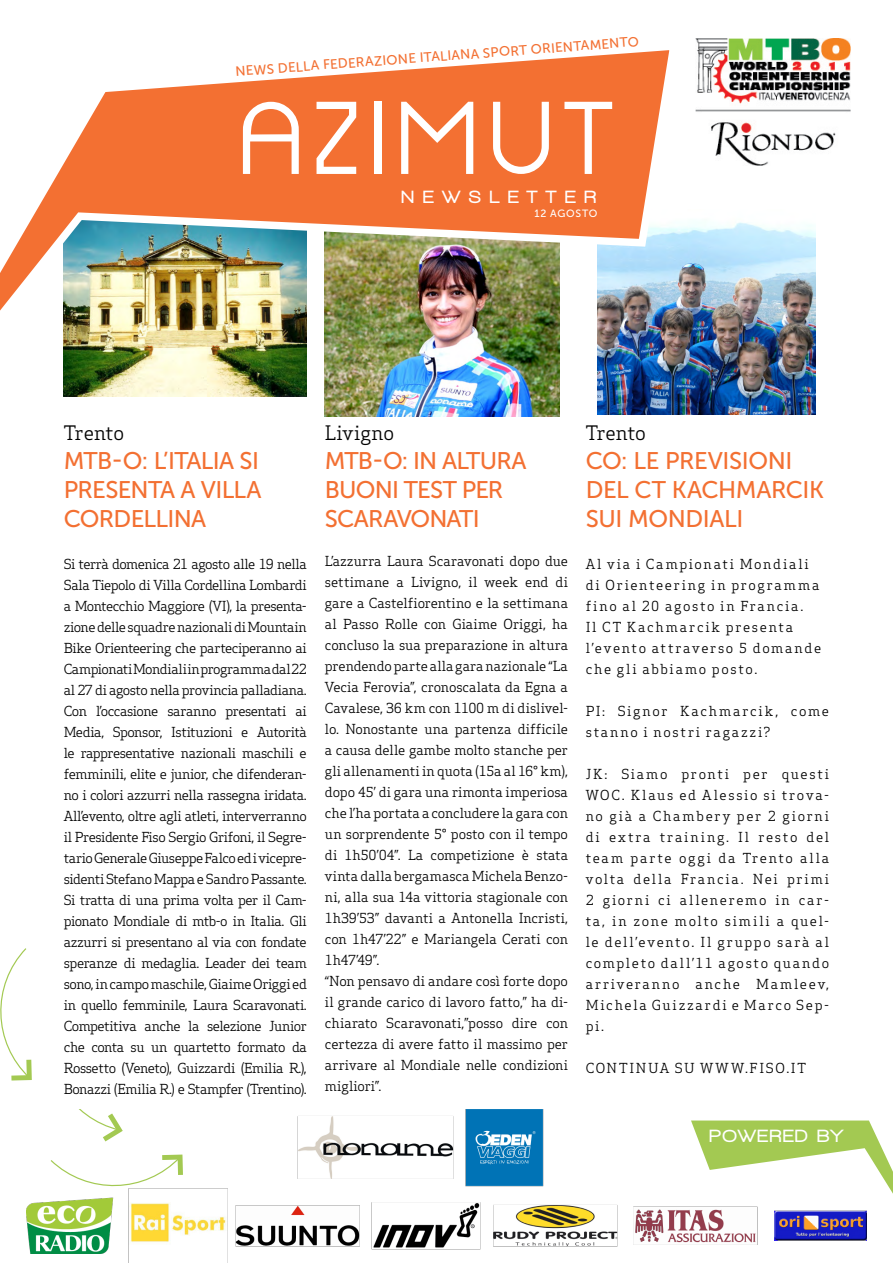
<style>
.page{position:relative;width:893px;height:1263px;background:#fff}
.page>*{position:absolute;margin:0;border:0;box-sizing:border-box;transform-origin:0 0}
.t1{font:24px/28.8px "Museo Sans 500";letter-spacing:-.03em;color:#f37032}
.t2{font:19.5px "Apex Serif";letter-spacing:-.01em;color:#000}
.t3{font:900 18.15px "Walkway";letter-spacing:.5em;color:#fff}
.t4{font:900 18.15px "Walkway";letter-spacing:.1em;color:#fff}
.t5{font:13.5px/21px "Apex Serif";color:#000;text-align:justify}
.t6{font:13.5px/21px "Apex Serif";letter-spacing:.12em;color:#000}
.t7{font:13.5px/21px "Apex Serif";letter-spacing:.125em;color:#000}
.t8{font:13.5px "Museo Sans 500";color:#f37032}
.t9{font:10.5px "Museo Sans 500";letter-spacing:.065em;color:#fff}
</style>
<div class="page">
<svg style="left:0;top:948px;width:32px;height:133px"></svg>
<img style="left:325px;top:408px;width:234px;height:9px">
<img style="left:597px;top:222px;width:218px;height:193px">
<svg style="left:866px;top:1120px;width:27px;height:74px"></svg>
<img style="left:0;top:50px;width:682px;height:358px">
<svg style="left:243px;top:102px;width:56px;height:72px"></svg>
<svg style="left:317px;top:102px;width:39px;height:72px"></svg>
<div style="left:374px;top:102px;width:7px;height:72px;background:#fff"></div>
<svg style="left:401px;top:102px;width:72px;height:72px"></svg>
<svg style="left:493px;top:102px;width:56px;height:72px"></svg>
<svg style="left:564px;top:102px;width:48px;height:72px"></svg>
<img style="left:27px;top:1109px;width:839px;height:154px">
<img style="left:696px;top:39px;width:155px;height:127px">
<p class="t8" style="left:235px;top:63px;width:406px;rotate:-4deg">NEWS DELLA FEDERAZIONE ITALIANA SPORT ORIENTAMENTO</p>
<h3 class="t3" style="left:402px;top:187px;width:196px">NEWSLETTER</h3>
<p class="t9" style="left:534px;top:208px;width:64px">12 AGOSTO</p>
<h2 class="t2" style="left:64px;top:421px;width:62px">Trento</h2>
<h1 class="t1" style="left:64px;top:446px;width:199px;text-align:justify">MTB-O: L’ITALIA SI PRESENTA A VILLA CORDELLINA</h1>
<p class="t5" style="left:64px;top:553px;width:245px">Si terrà domenica 21 agosto alle 19 nella Sala Tiepolo di Villa Cordellina Lombardi a Montecchio Maggiore (VI), la presenta&shy;zione delle squadre nazionali di Mountain Bike Orienteering che parteciperanno ai Campionati Mondiali in programma dal 22 al 27 di agosto nella provincia palladiana.<br>Con l’occasione saranno presentati ai Media, Sponsor, Istituzioni e Autorità le rappresentative nazionali maschili e femminili, elite e junior, che difenderan&shy;no i colori azzurri nella rassegna iridata.<br>All’evento, oltre agli atleti, interverranno il Presidente Fiso Sergio Grifoni, il Segre&shy;tario Generale Giuseppe Falco ed i vicepre&shy;sidenti Stefano Mappa e Sandro Passante.<br>Si tratta di una prima volta per il Cam&shy;pionato Mondiale di mtb-o in Italia. Gli azzurri si presentano al via con fondate speranze di medaglia. Leader dei team sono, in campo maschile, Giaime Origgi ed in quello femminile, Laura Scaravonati.<br>Competitiva anche la selezione Junior che conta su un quartetto formato da Rossetto (Veneto), Guizzardi (Emilia R.), Bonazzi (Emilia R.) e Stampfer (Trentino).</p>
<h2 class="t2" style="left:325px;top:421px;width:71px">Livigno</h2>
<h1 class="t1" style="left:325px;top:446px;width:203px">MTB-O: IN ALTURA<br>BUONI TEST PER<br>SCARAVONATI</h1>
<p class="t5" style="left:325px;top:550px;width:245px;text-align:left">L’azzurra Laura Scaravonati dopo due settimane a Livigno, il week end di gare a Castelfiorentino e la settimana al Passo Rolle con Giaime Origgi, ha concluso la sua preparazione in altura prendendo parte alla gara nazionale “La Vecia Ferovia”, cronoscalata da Egna a Cavalese, 36 km con 1100 m di dislivel&shy;lo. Nonostante una partenza difficile a causa delle gambe molto stanche per gli allenamenti in quota (15a al 16° km), dopo 45’ di gara una rimonta imperiosa che l’ha portata a concludere la gara con un sorprendente 5° posto con il tempo di 1h50’04”. La competizione è stata vinta dalla bergamasca Michela Benzo&shy;ni, alla sua 14a vittoria stagionale con 1h39’53” davanti a Antonella Incristi, con 1h47’22” e Mariangela Cerati con 1h47’49”.<br>“Non pensavo di andare così forte dopo il grande carico di lavoro fatto,” ha di&shy;chiarato Scaravonati,”posso dire con certezza di avere fatto il massimo per arrivare al Mondiale nelle condizioni migliori”.</p>
<h2 class="t2" style="left:586px;top:421px;width:62px">Trento</h2>
<h1 class="t1" style="left:586px;top:446px;width:240px">CO: LE PREVISIONI<br>DEL CT KACHMARCIK<br>SUI MONDIALI</h1>
<p class="t6" style="left:586px;top:553px;width:237px">Al via i Campionati Mondiali di Orienteering in programma fino al 20 agosto in Francia.<br>Il CT Kachmarcik presenta l’evento attraverso 5 domande che gli abbiamo posto.</p>
<p class="t7" style="left:586px;top:700px;width:245px">PI: Signor Kachmarcik, come stanno i nostri ragazzi?</p>
<p class="t5" style="left:586px;top:763px;width:245px">JK: Siamo pronti per questi WOC. Klaus ed Alessio si trova&shy;no già a Chambery per 2 giorni di extra training. Il resto del team parte oggi da Trento alla volta della Francia. Nei primi 2 giorni ci alleneremo in car&shy;ta, in zone molto simili a quel&shy;le dell’evento. Il gruppo sarà al completo dall’11 agosto quando arriveranno anche Mamleev, Michela Guizzardi e Marco Sep&shy;pi.</p>
<p class="t7" style="left:586px;top:1057px;width:222px">CONTINUA SU WWW.FISO.IT</p>
<h3 class="t4" style="left:710px;top:1126px;width:134px">POWERED BY</h3>
</div>
